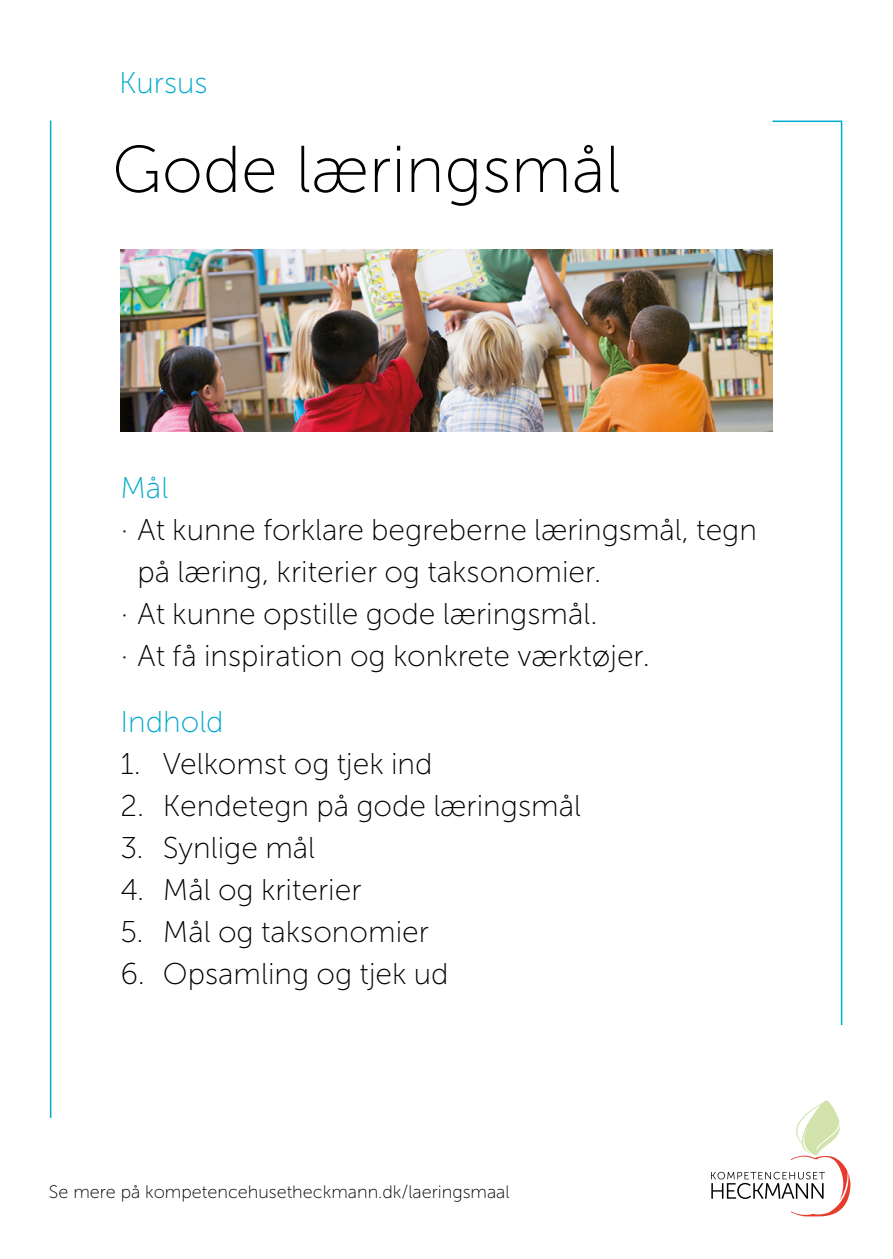
<style>
.page{position:relative;width:893px;height:1259px;background:#fff}
.page>*{position:absolute;margin:0;border:0;box-sizing:border-box;transform-origin:0 0}
.t1{font:66px "Museo Sans 100";color:#000}
.Brød_m_indryk{font:30px "Museo Sans 100";color:#000}
.Brød_m_indryk-2{font:30px "Museo Sans 100";color:#00abcd}
.Brød{font:30px "Museo Sans 100";color:#00abcd}
.t2{font:18px "Museo Sans 100";color:#000}
</style>
<div class="page">
<svg style="left:771px;top:120px;width:72px;height:906px"></svg>
<hr style="left:50px;top:121px;width:1px;height:997px;background:#00abcd">
<img style="left:120px;top:249px;width:652px;height:182px">
<svg style="left:711px;top:1100px;width:139px;height:116px"></svg>
<p class="Brød" style="left:119px;top:67px;width:90px">Kursus</p>
<p class="t1" style="left:112px;top:134px;width:510px">Gode læringsmål</p>
<p class="Brød_m_indryk-2" style="left:120px;top:471px;width:49px">Mål</p>
<p class="Brød_m_indryk" style="left:120px;top:513px;width:638px">· At kunne forklare begreberne læringsmål, tegn</p>
<p class="Brød_m_indryk" style="left:137px;top:555px;width:465px">på læring, kriterier og taksonomier.</p>
<p class="Brød_m_indryk" style="left:120px;top:597px;width:479px">· At kunne opstille gode læringsmål.</p>
<p class="Brød_m_indryk" style="left:120px;top:639px;width:531px">· At få inspiration og konkrete værktøjer.</p>
<p class="Brød_m_indryk-2" style="left:120px;top:705px;width:105px">Indhold</p>
<p class="Brød_m_indryk" style="left:120px;top:747px;width:314px">1. Velkomst og tjek ind</p>
<p class="Brød_m_indryk" style="left:120px;top:789px;width:462px">2. Kendetegn på gode læringsmål</p>
<p class="Brød_m_indryk" style="left:120px;top:831px;width:196px">3. Synlige mål</p>
<p class="Brød_m_indryk" style="left:120px;top:873px;width:243px">4. Mål og kriterier</p>
<p class="Brød_m_indryk" style="left:120px;top:915px;width:310px">5. Mål og taksonomier</p>
<p class="Brød_m_indryk" style="left:120px;top:957px;width:330px">6. Opsamling og tjek ud</p>
<p class="t2" style="left:49px;top:1182px;width:462px">Se mere på kompetencehusetheckmann.dk/laeringsmaal</p>
</div>
